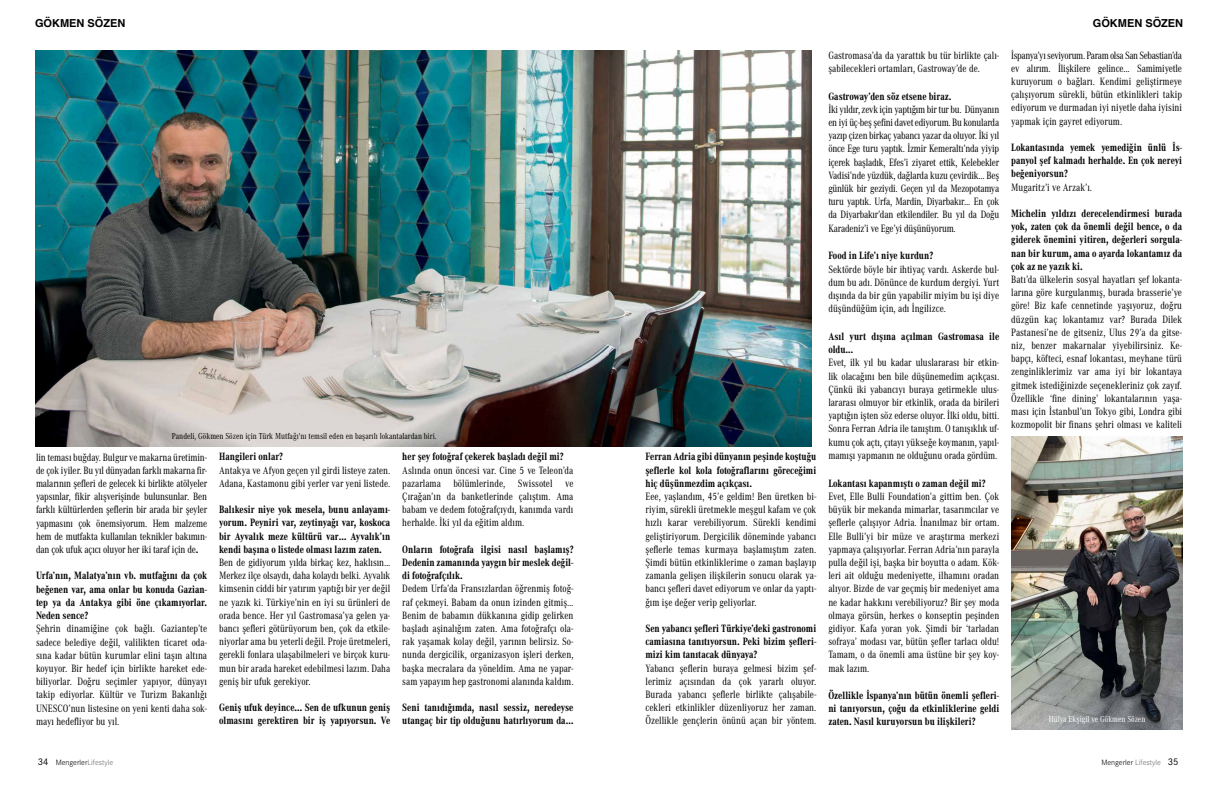
<style>
.page{position:relative;width:1219px;height:794px;background:#fff}
.page>*{position:absolute;margin:0;border:0;box-sizing:border-box;transform-origin:0 0}
.t1{font:11px/13.2px "Corporate A Con";color:#000;text-align:justify}
.t2{font:700 11px/13.2px "Corporate A Con";color:#000;text-align:justify}
.t3{font:700 11px "Helvetica";color:#000}
.t4{font:9px "Corporate A Con";color:#000}
.t5{font:9px "Corporate A Con";color:#fff}
.t6{font:8px "Corpo S Lig";color:#000}
.s1{font-weight:700}
.s2{font-family:"Corpo S";font-size:10px}
.s3{color:#6d6e71}
</style>
<div class="page">
<img style="left:35px;top:50px;width:776px;height:396px">
<img style="left:1011px;top:436px;width:171px;height:293px">
<p class="t3" style="left:35px;top:14px;width:92px">GÖKMEN SÖZEN</p>
<p class="t4" style="left:172px;top:431px;width:266px">Pandeli, Gökmen Sözen için Türk Mutfağı'nı temsil eden en başarılı lokantalardan biri.</p>
<p class="t1" style="left:36px;top:450px;width:173px">lin teması buğday. Bulgur ve makarna üretimin&shy;de çok iyiler. Bu yıl dünyadan farklı makarna fir&shy;malarının şefleri de gelecek ki birlikte atölyeler yapsınlar, fikir alışverişinde bulunsunlar. Ben farklı kültürlerden şeflerin bir arada bir şeyler yapmasını çok önemsiyorum. Hem malzeme hem de mutfakta kullanılan teknikler bakımın&shy;dan çok ufuk açıcı oluyor her iki taraf için de<span class="s1">.</span></p>
<p class="t2" style="left:36px;top:569px;width:173px">Urfa’nın, Malatya’nın vb. mutfağını da çok beğenen var, ama onlar bu konuda Gazian&shy;tep ya da Antakya gibi öne çıkamıyorlar.<br>Neden sence?</p>
<p class="t1" style="left:36px;top:622px;width:173px">Şehrin dinamiğine çok bağlı. Gaziantep’te sadece belediye değil, valilikten ticaret oda&shy;sına kadar bütün kurumlar elini taşın altına koyuyor. Bir hedef için birlikte hareket ede&shy;biliyorlar. Doğru seçimler yapıyor, dünyayı takip ediyorlar. Kültür ve Turizm Bakanlığı UNESCO’nun listesine on yeni kenti daha sok&shy;mayı hedefliyor bu yıl.</p>
<p class="t2" style="left:219px;top:450px;width:65px">Hangileri onlar?</p>
<p class="t1" style="left:219px;top:463px;width:173px">Antakya ve Afyon geçen yıl girdi listeye zaten.<br>Adana, Kastamonu gibi yerler var yeni listede.</p>
<p class="t2" style="left:219px;top:503px;width:173px">Balıkesir niye yok mesela, bunu anlayamı&shy;yorum. Peyniri var, zeytinyağı var, koskoca bir Ayvalık meze kültürü var… Ayvalık’ın kendi başına o listede olması lazım zaten.</p>
<p class="t1" style="left:219px;top:556px;width:173px">Ben de gidiyorum yılda birkaç kez, haklısın...<br>Merkez ilçe olsaydı, daha kolaydı belki. Ayvalık kimsenin ciddi bir yatırım yaptığı bir yer değil ne yazık ki. Türkiye’nin en iyi su ürünleri de orada bence. Her yıl Gastromasa’ya gelen ya&shy;bancı şefleri götürüyorum ben, çok da etkile&shy;niyorlar ama bu yeterli değil. Proje üretmeleri, gerekli fonlara ulaşabilmeleri ve birçok kuru&shy;mun bir arada hareket edebilmesi lazım. Daha geniş bir ufuk gerekiyor.</p>
<p class="t2" style="left:219px;top:701px;width:173px">Geniş ufuk deyince… Sen de ufkunun geniş olmasını gerektiren bir iş yapıyorsun. Ve</p>
<p class="t2" style="left:402px;top:450px;width:163px">her şey fotoğraf çekerek başladı değil mi?</p>
<p class="t1" style="left:402px;top:463px;width:173px">Aslında onun öncesi var. Cine 5 ve Teleon’da pazarlama bölümlerinde, Swissotel ve Çırağan’ın da banketlerinde çalıştım. Ama babam ve dedem fotoğrafçıydı, kanımda vardı herhalde. İki yıl da eğitim aldım.</p>
<p class="t2" style="left:402px;top:543px;width:173px">Onların fotoğrafa ilgisi nasıl başlamış?<br>Dedenin zamanında yaygın bir meslek değil&shy;di fotoğrafçılık.</p>
<p class="t1" style="left:402px;top:582px;width:173px">Dedem Urfa’da Fransızlardan öğrenmiş fotoğ&shy;raf çekmeyi. Babam da onun izinden gitmiş… Benim de babamın dükkanına gidip gelirken başladı aşinalığım zaten. Ama fotoğrafçı ola&shy;rak yaşamak kolay değil, yarının belirsiz. So&shy;nunda dergicilik, organizasyon işleri derken, başka mecralara da yöneldim. Ama ne yapar&shy;sam yapayım hep gastronomi alanında kaldım.</p>
<p class="t2" style="left:402px;top:701px;width:173px">Seni tanıdığımda, nasıl sessiz, neredeyse utangaç bir tip olduğunu hatırlıyorum da…</p>
<p class="t6" style="left:38px;top:758px;width:77px"><span class="s2">34</span> Mengerler<span class="s3">Lifestyle</span></p>
<p class="t2" style="left:645px;top:450px;width:172px">Ferran Adria gibi dünyanın peşinde koştuğu şeflerle kol kola fotoğraflarını göreceğimi hiç düşünmezdim açıkçası.</p>
<p class="t1" style="left:645px;top:490px;width:172px">Eee, yaşlandım, 45’e geldim! Ben üretken bi&shy;riyim, sürekli üretmekle meşgul kafam ve çok hızlı karar verebiliyorum. Sürekli kendimi geliştiriyorum. Dergicilik döneminde yabancı şeflerle temas kurmaya başlamıştım zaten.<br>Şimdi bütün etkinliklerime o zaman başlayıp zamanla gelişen ilişkilerin sonucu olarak ya&shy;bancı şefleri davet ediyorum ve onlar da yaptı&shy;ğım işe değer verip geliyorlar.</p>
<p class="t2" style="left:645px;top:622px;width:172px">Sen yabancı şefleri Türkiye’deki gastronomi camiasına tanıtıyorsun. Peki bizim şefleri&shy;mizi kim tanıtacak dünyaya?</p>
<p class="t1" style="left:645px;top:661px;width:172px">Yabancı şeflerin buraya gelmesi bizim şef&shy;lerimiz açısından da çok yararlı oluyor.<br>Burada yabancı şeflerle birlikte çalışabile&shy;cekleri etkinlikler düzenliyoruz her zaman.<br>Özellikle gençlerin önünü açan bir yöntem.</p>
<p class="t1" style="left:828px;top:48px;width:172px">Gastromasa’da da yarattık bu tür birlikte çalı&shy;şabilecekleri ortamları, Gastroway’de de.</p>
<p class="t2" style="left:828px;top:90px;width:124px">Gastroway’den söz etsene biraz.</p>
<p class="t1" style="left:828px;top:103px;width:172px">İki yıldır, zevk için yaptığım bir tur bu. Dünyanın en iyi üç-beş şefini davet ediyorum. Bu konularda yazıp çizen birkaç yabancı yazar da oluyor. İki yıl önce Ege turu yaptık. İzmir Kemeraltı’nda yiyip içerek başladık, Efes’i ziyaret ettik, Kelebekler Vadisi’nde yüzdük, dağlarda kuzu çevirdik… Beş günlük bir geziydi. Geçen yıl da Mezopotamya turu yaptık. Urfa, Mardin, Diyarbakır… En çok da Diyarbakır’dan etkilendiler. Bu yıl da Doğu Karadeniz’i ve Ege’yi düşünüyorum.</p>
<p class="t2" style="left:828px;top:249px;width:106px">Food in Life’ı niye kurdun?</p>
<p class="t1" style="left:828px;top:262px;width:172px">Sektörde böyle bir ihtiyaç vardı. Askerde bul&shy;dum bu adı. Dönünce de kurdum dergiyi. Yurt dışında da bir gün yapabilir miyim bu işi diye düşündüğüm için, adı İngilizce.</p>
<p class="t2" style="left:828px;top:330px;width:172px">Asıl yurt dışına açılman Gastromasa ile oldu…</p>
<p class="t1" style="left:828px;top:356px;width:172px">Evet, ilk yıl bu kadar uluslararası bir etkin&shy;lik olacağını ben bile düşünemedim açıkçası.<br>Çünkü iki yabancıyı buraya getirmekle ulus&shy;lararası olmuyor bir etkinlik, orada da birileri yaptığın işten söz ederse oluyor. İlki oldu, bitti.<br>Sonra Ferran Adria ile tanıştım. O tanışıklık uf&shy;kumu çok açtı, çıtayı yükseğe koymanın, yapıl&shy;mamışı yapmanın ne olduğunu orada gördüm.</p>
<p class="t2" style="left:828px;top:477px;width:159px">Lokantası kapanmıştı o zaman değil mi?</p>
<p class="t1" style="left:828px;top:490px;width:172px">Evet, Elle Bulli Foundation’a gittim ben. Çok büyük bir mekanda mimarlar, tasarımcılar ve şeflerle çalışıyor Adria. İnanılmaz bir ortam.<br>Elle Bulli’yi bir müze ve araştırma merkezi yapmaya çalışıyorlar. Ferran Adria’nın parayla pulla değil işi, başka bir boyutta o adam. Kök&shy;leri ait olduğu medeniyette, ilhamını oradan alıyor. Bizde de var geçmiş bir medeniyet ama ne kadar hakkını verebiliyoruz? Bir şey moda olmaya görsün, herkes o konseptin peşinden gidiyor. Kafa yoran yok. Şimdi bir ‘tarladan sofraya’ modası var, bütün şefler tarlacı oldu!<br>Tamam, o da önemli ama üstüne bir şey koy&shy;mak lazım.</p>
<p class="t2" style="left:828px;top:688px;width:172px">Özellikle İspanya’nın bütün önemli şefleri&shy;ni tanıyorsun, çoğu da etkinliklerine geldi zaten. Nasıl kuruyorsun bu ilişkileri?</p>
<p class="t3" style="left:1093px;top:14px;width:92px">GÖKMEN SÖZEN</p>
<p class="t1" style="left:1011px;top:48px;width:172px">İspanya’yı seviyorum. Param olsa San Sebastian’da ev alırım. İlişkilere gelince… Samimiyetle kuruyorum o bağları. Kendimi geliştirmeye çalışıyorum sürekli, bütün etkinlikleri takip ediyorum ve durmadan iyi niyetle daha iyisini yapmak için gayret ediyorum.</p>
<p class="t2" style="left:1011px;top:141px;width:172px">Lokantasında yemek yemediğin ünlü İs&shy;panyol şef kalmadı herhalde. En çok nereyi beğeniyorsun?</p>
<p class="t1" style="left:1011px;top:180px;width:82px">Mugaritz’i ve Arzak’ı.</p>
<p class="t2" style="left:1011px;top:207px;width:172px">Michelin yıldızı derecelendirmesi burada yok, zaten çok da önemli değil bence, o da giderek önemini yitiren, değerleri sorgula&shy;nan bir kurum, ama o ayarda lokantamız da çok az ne yazık ki.</p>
<p class="t1" style="left:1011px;top:273px;width:172px">Batı’da ülkelerin sosyal hayatları şef lokanta&shy;larına göre kurgulanmış, burada brasserie’ye göre! Biz kafe cennetinde yaşıyoruz, doğru düzgün kaç lokantamız var? Burada Dilek Pastanesi’ne de gitseniz, Ulus 29’a da gitse&shy;niz, benzer makarnalar yiyebilirsiniz. Ke&shy;bapçı, köfteci, esnaf lokantası, meyhane türü zenginliklerimiz var ama iyi bir lokantaya gitmek istediğinizde seçenekleriniz çok zayıf.<br>Özellikle ‘fine dining’ lokantalarının yaşa&shy;ması için İstanbul’un Tokyo gibi, Londra gibi kozmopolit bir finans şehri olması ve kaliteli</p>
<p class="t5" style="left:1049px;top:714px;width:98px">Hülya Ekşigil ve Gökmen Sözen</p>
<p class="t6" style="left:1101px;top:758px;width:79px">Mengerler <span class="s3">Lifestyle</span> <span class="s2">35</span></p>
</div>
